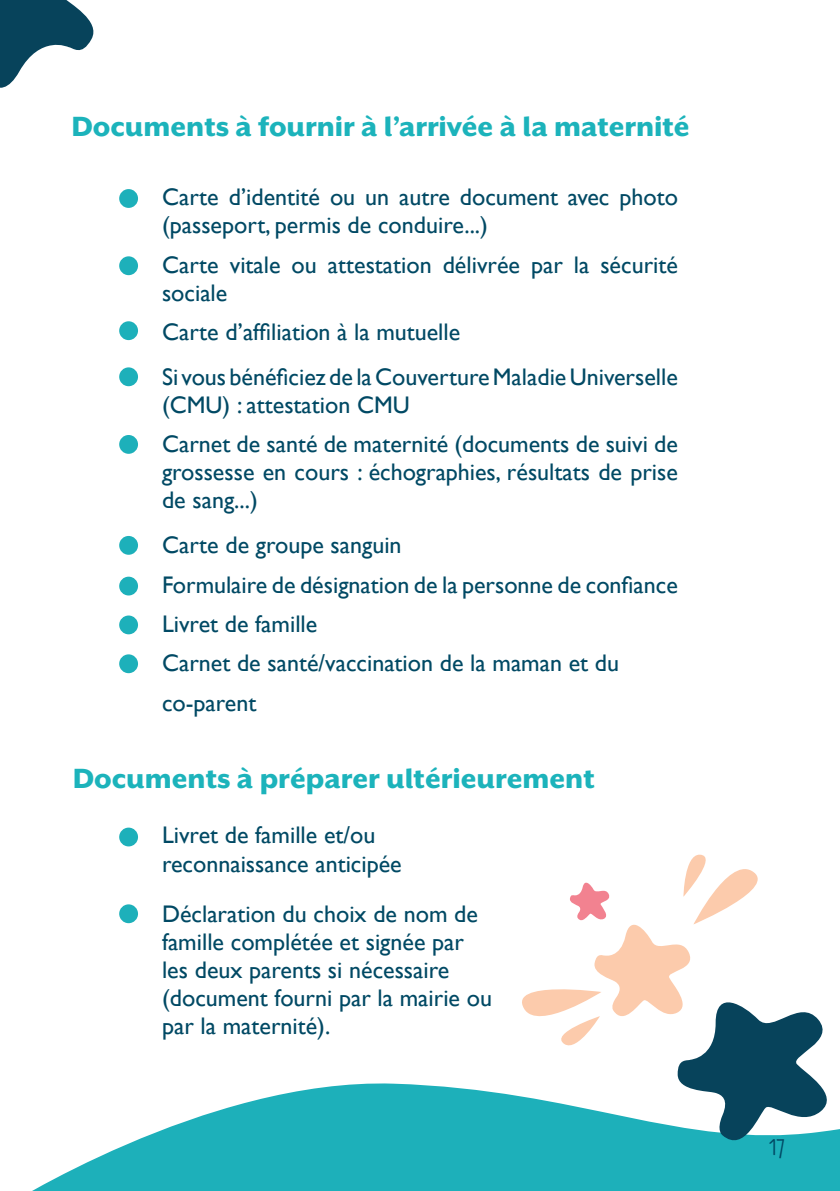
<style>
.page{position:relative;width:840px;height:1191px;background:#fff}
.page>*{position:absolute;margin:0;border:0;box-sizing:border-box;transform-origin:0 0}
.t1{font:800 32px "Mr Eaves XL San OT";color:#1cb3bb}
.Titre{font:28px "Florence";color:#004964}
.t2{font:24px/28px "Gill Sans";color:#004964}
</style>
<div class="page">
<svg style="left:32px;top:1083px;width:807px;height:108px;fill:#1db0ba"></svg>
<svg style="left:506px;top:854px;width:333px;height:300px"></svg>
<svg style="left:0;top:0;width:94px;height:88px"></svg>
<div style="left:119px;top:189px;width:19px;height:19px;background:#1db0ba;border-radius:50%"></div>
<div style="left:119px;top:256px;width:19px;height:19px;background:#1db0ba;border-radius:50%"></div>
<div style="left:119px;top:321px;width:19px;height:19px;background:#1db0ba;border-radius:50%"></div>
<div style="left:119px;top:367px;width:19px;height:19px;background:#1db0ba;border-radius:50%"></div>
<div style="left:119px;top:435px;width:19px;height:19px;background:#1db0ba;border-radius:50%"></div>
<div style="left:119px;top:536px;width:19px;height:19px;background:#1db0ba;border-radius:50%"></div>
<div style="left:119px;top:576px;width:19px;height:19px;background:#1db0ba;border-radius:50%"></div>
<div style="left:119px;top:615px;width:19px;height:19px;background:#1db0ba;border-radius:50%"></div>
<div style="left:119px;top:654px;width:19px;height:19px;background:#1db0ba;border-radius:50%"></div>
<div style="left:119px;top:827px;width:19px;height:19px;background:#1db0ba;border-radius:50%"></div>
<div style="left:119px;top:904px;width:19px;height:19px;background:#1db0ba;border-radius:50%"></div>
<p class="t1" style="left:71px;top:108px;width:619px">Documents à fournir à l’arrivée à la maternité</p>
<p class="t2" style="left:162px;top:184px;width:517px">Carte d’identité ou un autre document avec photo (passeport, permis de conduire...)</p>
<p class="t2" style="left:162px;top:251px;width:517px">Carte vitale ou attestation délivrée par la sécurité sociale</p>
<p class="t2" style="left:162px;top:318px;width:299px">Carte d’affiliation à la mutuelle</p>
<p class="t2" style="left:162px;top:363px;width:517px">Si vous bénéficiez de la Couverture Maladie Universelle</p>
<p class="t2" style="left:162px;top:391px;width:249px">(CMU) : attestation CMU</p>
<p class="t2" style="left:162px;top:431px;width:517px;text-align:justify">Carnet de santé de maternité (documents de suivi de grossesse en cours : échographies, résultats de prise de sang...)</p>
<p class="t2" style="left:162px;top:532px;width:241px">Carte de groupe sanguin</p>
<p class="t2" style="left:162px;top:571px;width:517px">Formulaire de désignation de la personne de confiance</p>
<p class="t2" style="left:162px;top:610px;width:157px">Livret de famille</p>
<p class="t2" style="left:162px;top:650px;width:458px">Carnet de santé/vaccination de la maman et du</p>
<p class="t2" style="left:162px;top:689px;width:96px">co-parent</p>
<p class="t1" style="left:73px;top:760px;width:523px">Documents à préparer ultérieurement</p>
<p class="t2" style="left:162px;top:822px;width:241px">Livret de famille et/ou reconnaissance anticipée</p>
<p class="t2" style="left:162px;top:900px;width:331px">Déclaration du choix de nom de famille complétée et signée par les deux parents si nécessaire (document fourni par la mairie ou par la maternité).</p>
<p class="Titre" style="left:768px;top:1123px;width:17px">17</p>
</div>
